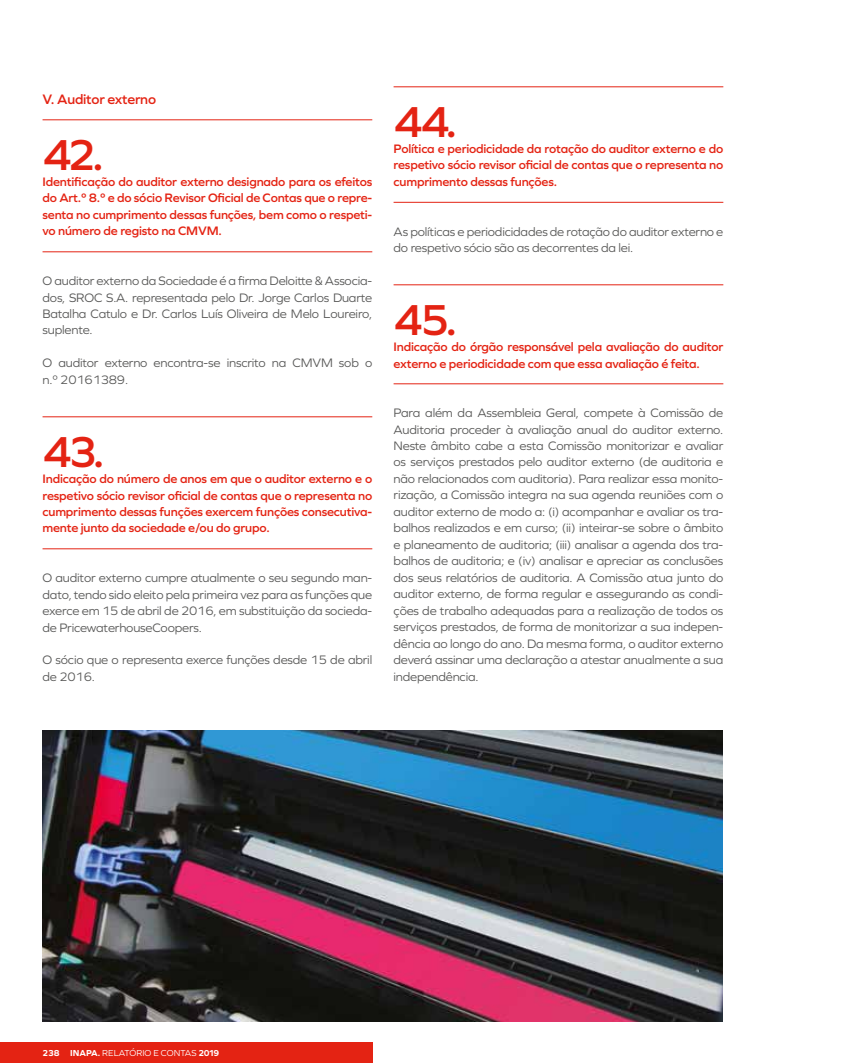
<style>
.page{position:relative;width:851px;height:1063px;background:#fff}
.page>*{position:absolute;margin:0;border:0;box-sizing:border-box;transform-origin:0 0}
.t1{font:600 45px "Graphie";letter-spacing:-.065em;color:#e42313}
.t2{font:600 14.25px "Graphie";letter-spacing:-.015em;color:#e42313}
.t3{font:12.75px/16.5px "Graphie";letter-spacing:-.015em;color:#575756;text-align:justify}
.t4{font:600 12.75px/16.5px "Graphie";letter-spacing:-.015em;color:#e42313;text-align:justify}
.t5{font:9px "Graphie";color:#fff}
.s1{font-weight:700}
</style>
<div class="page">
<img style="left:43px;top:730px;width:679px;height:291px">
<hr style="left:43px;top:120px;width:329px;height:1px;background:#e42313">
<hr style="left:43px;top:252px;width:329px;height:1px;background:#e42313">
<hr style="left:43px;top:417px;width:329px;height:1px;background:#e42313">
<hr style="left:43px;top:549px;width:329px;height:1px;background:#e42313">
<hr style="left:393px;top:87px;width:330px;height:1px;background:#e42313">
<hr style="left:393px;top:202px;width:330px;height:1px;background:#e42313">
<hr style="left:393px;top:285px;width:330px;height:1px;background:#e42313">
<hr style="left:393px;top:384px;width:330px;height:1px;background:#e42313">
<div style="left:0;top:1042px;width:372px;height:21px;background:#e42313"></div>
<p class="t2" style="left:43px;top:90px;width:115px">V. Auditor externo</p>
<h1 class="t1" style="left:43px;top:128px;width:63px">42.</h1>
<p class="t4" style="left:43px;top:173px;width:331px">Identificação do auditor externo designado para os efeitos do Art.º 8.º e do sócio Revisor Oficial de Contas que o repre&shy;senta no cumprimento dessas funções, bem como o respeti&shy;vo número de registo na CMVM.</p>
<p class="t3" style="left:43px;top:272px;width:331px">O auditor externo da Sociedade é a firma Deloitte &amp; Associa&shy;dos, SROC S.A. representada pelo Dr. Jorge Carlos Duarte Batalha Catulo e Dr. Carlos Luís Oliveira de Melo Loureiro, suplente.</p>
<p class="t3" style="left:43px;top:355px;width:331px">O auditor externo encontra-se inscrito na CMVM sob o n.º 20161389.</p>
<h1 class="t1" style="left:43px;top:425px;width:64px">43.</h1>
<p class="t4" style="left:43px;top:470px;width:331px">Indicação do número de anos em que o auditor externo e o respetivo sócio revisor oficial de contas que o representa no cumprimento dessas funções exercem funções consecutiva&shy;mente junto da sociedade e/ou do grupo.</p>
<p class="t3" style="left:43px;top:569px;width:331px">O auditor externo cumpre atualmente o seu segundo man&shy;dato, tendo sido eleito pela primeira vez para as funções que exerce em 15 de abril de 2016, em substituição da socieda&shy;de PricewaterhouseCoopers.</p>
<p class="t3" style="left:43px;top:652px;width:331px">O sócio que o representa exerce funções desde 15 de abril de 2016.</p>
<h1 class="t1" style="left:393px;top:95px;width:65px">44.</h1>
<p class="t4" style="left:393px;top:140px;width:331px">Política e periodicidade da rotação do auditor externo e do respetivo sócio revisor oficial de contas que o representa no cumprimento dessas funções.</p>
<p class="t3" style="left:393px;top:223px;width:331px">As políticas e periodicidades de rotação do auditor externo e do respetivo sócio são as decorrentes da lei.</p>
<h1 class="t1" style="left:393px;top:293px;width:65px">45.</h1>
<p class="t4" style="left:393px;top:338px;width:331px">Indicação do órgão responsável pela avaliação do auditor externo e periodicidade com que essa avaliação é feita.</p>
<p class="t3" style="left:393px;top:404px;width:331px">Para além da Assembleia Geral, compete à Comissão de Auditoria proceder à avaliação anual do auditor externo.<br>Neste âmbito cabe a esta Comissão monitorizar e avaliar os serviços prestados pelo auditor externo (de auditoria e não relacionados com auditoria). Para realizar essa monito&shy;rização, a Comissão integra na sua agenda reuniões com o auditor externo de modo a: (i) acompanhar e avaliar os tra&shy;balhos realizados e em curso; (ii) inteirar-se sobre o âmbito e planeamento de auditoria; (iii) analisar a agenda dos tra&shy;balhos de auditoria; e (iv) analisar e apreciar as conclusões dos seus relatórios de auditoria. A Comissão atua junto do auditor externo, de forma regular e assegurando as condi&shy;ções de trabalho adequadas para a realização de todos os serviços prestados, de forma de monitorizar a sua indepen&shy;dência ao longo do ano. Da mesma forma, o auditor externo deverá assinar uma declaração a atestar anualmente a sua independência.</p>
<p class="t5" style="left:43px;top:1047px;width:178px"><span class="s1">238 INAPA.</span> RELATÓRIO E CONTAS <span class="s1">2019</span></p>
</div>
